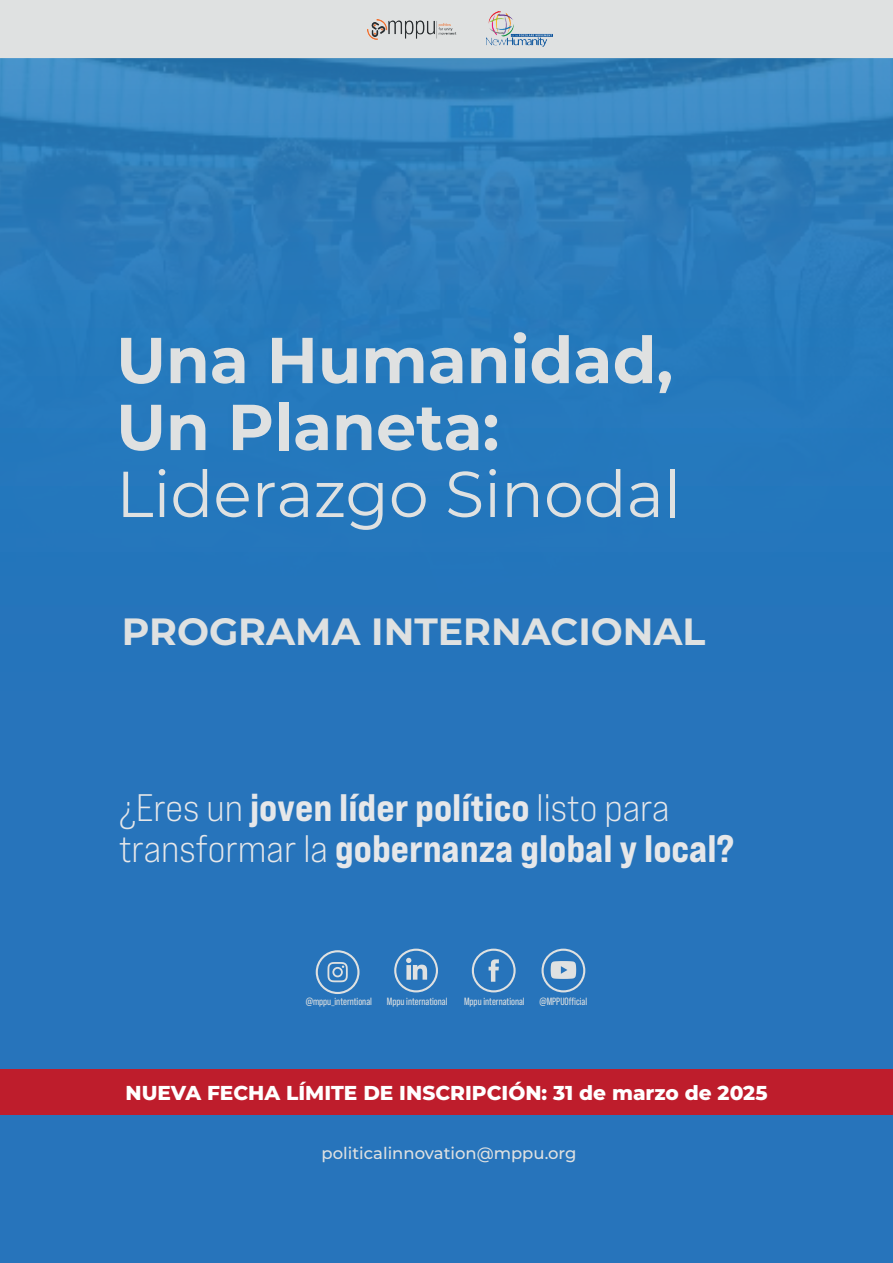
<style>
.page{position:relative;width:893px;height:1263px;background:#fff}
.page>*{position:absolute;margin:0;border:0;box-sizing:border-box;transform-origin:0 0}
.t1{font:700 64.8px/66.9px "Montserrat";color:#dfe1e1}
.t2{font:64.8px "Montserrat";color:#dfe1e1}
.t3{font:38.25px/41.2px "Bebas Neue Pro Exp Eb";color:#e6e7e9}
.t4{font:700 37.95px "Montserrat";color:#dfe1e1}
.t5{font:800 20.1px "Montserrat";color:#fff}
.t6{font:500 16.5px "Montserrat";color:#dfe1e1}
.t7{font:10.5px "Bebas Neue Pro";color:#dfe1e1}
.s1{font-family:"Bebas Neue Pro Exp Bk"}
</style>
<div class="page">
<div style="left:0;top:608px;width:893px;height:655px;background:#2774bb"></div>
<svg style="left:0;top:58px;width:893px;height:550px;background:#297abb"></svg>
<div style="left:0;top:0;width:893px;height:58px;background:#dfe1e1"></div>
<div style="left:0;top:1069px;width:893px;height:46px;background:#be1d2c"></div>
<img style="left:486px;top:11px;width:66px;height:36px">
<img style="left:368px;top:19px;width:92px;height:20px">
<svg style="left:472px;top:949px;width:44px;height:43px"></svg>
<svg style="left:316px;top:950px;width:44px;height:44px"></svg>
<svg style="left:394px;top:949px;width:44px;height:43px"></svg>
<svg style="left:541px;top:949px;width:44px;height:43px"></svg>
<h1 class="t1" style="left:116px;top:323px;width:558px">Una Humanidad,<br>Un Planeta:</h1>
<h1 class="t2" style="left:116px;top:449px;width:566px">Liderazgo Sinodal</h1>
<p class="t4" style="left:122px;top:605px;width:585px">PROGRAMA INTERNACIONAL</p>
<p class="t3" style="left:119px;top:786px;width:617px"><span class="s1">¿Eres un</span> joven líder político <span class="s1">listo para transformar la</span> gobernanza global y local?</p>
<p class="t7" style="left:306px;top:996px;width:68px">@mppu_interntional</p>
<p class="t7" style="left:387px;top:996px;width:62px">Mppu international</p>
<p class="t7" style="left:464px;top:996px;width:62px">Mppu international</p>
<p class="t7" style="left:539px;top:996px;width:49px">@MPPUOfficial</p>
<p class="t5" style="left:125px;top:1078px;width:644px">NUEVA FECHA LÍMITE DE INSCRIPCIÓN: 31 de marzo de 2025</p>
<p class="t6" style="left:322px;top:1141px;width:256px">politicalinnovation@mppu.org</p>
</div>
